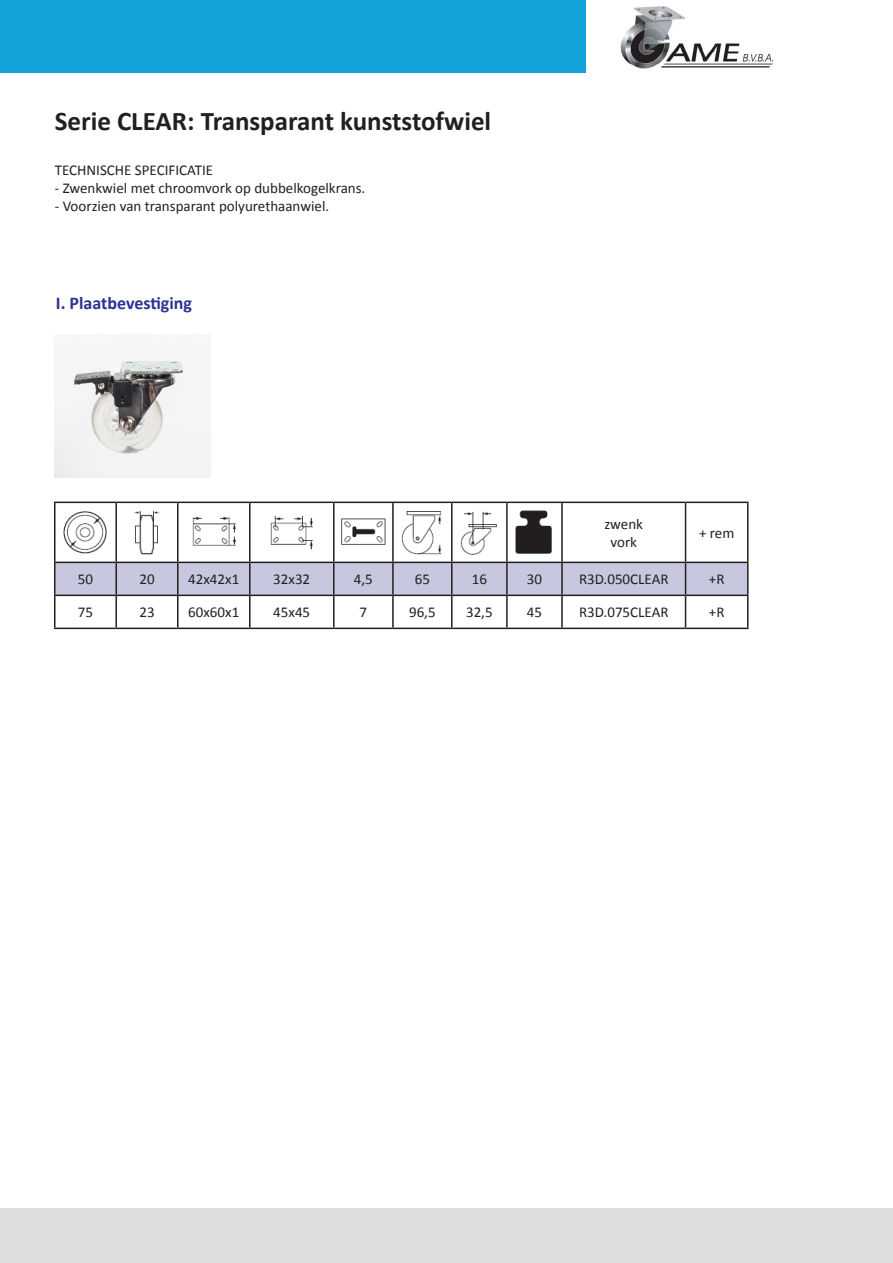
<style>
.page{position:relative;width:893px;height:1263px;background:#fff}
.page>*{position:absolute;margin:0;border:0;box-sizing:border-box;transform-origin:0 0}
.t1{font:700 27px "Calibri";color:#231f20}
.t2{font:700 18px "Calibri";color:#2e3092}
.t3{font:15px "Calibri";color:#231f20}
</style>
<div class="page">
<div style="left:0;top:0;width:585px;height:72px;background:#13a3db"></div>
<div style="left:0;top:1209px;width:893px;height:54px;background:#dcdddf"></div>
<img style="left:620px;top:6px;width:154px;height:63px">
<svg style="left:56px;top:563px;width:691px;height:32px;background:#c3c3dc"></svg>
<hr style="left:54px;top:502px;width:62px;height:1px;background:#231f20">
<hr style="left:54px;top:503px;width:2px;height:59px;background:#231f20">
<hr style="left:116px;top:502px;width:62px;height:1px;background:#231f20">
<hr style="left:116px;top:503px;width:1px;height:59px;background:#231f20">
<hr style="left:178px;top:502px;width:72px;height:1px;background:#231f20">
<hr style="left:177px;top:503px;width:1px;height:59px;background:#231f20">
<hr style="left:250px;top:502px;width:84px;height:1px;background:#231f20">
<hr style="left:249px;top:503px;width:1px;height:59px;background:#231f20">
<hr style="left:334px;top:502px;width:59px;height:1px;background:#231f20">
<hr style="left:333px;top:503px;width:1px;height:59px;background:#231f20">
<hr style="left:393px;top:502px;width:59px;height:1px;background:#231f20">
<hr style="left:392px;top:503px;width:2px;height:59px;background:#231f20">
<hr style="left:452px;top:502px;width:55px;height:1px;background:#231f20">
<hr style="left:451px;top:503px;width:2px;height:59px;background:#231f20">
<hr style="left:507px;top:502px;width:55px;height:1px;background:#231f20">
<hr style="left:506px;top:503px;width:2px;height:59px;background:#231f20">
<hr style="left:562px;top:502px;width:123px;height:1px;background:#231f20">
<hr style="left:561px;top:503px;width:2px;height:59px;background:#231f20">
<hr style="left:685px;top:502px;width:63px;height:1px;background:#231f20">
<hr style="left:685px;top:503px;width:1px;height:59px;background:#231f20">
<hr style="left:747px;top:503px;width:1px;height:59px;background:#231f20">
<hr style="left:54px;top:562px;width:62px;height:1px;background:#231f20">
<hr style="left:54px;top:563px;width:2px;height:32px;background:#231f20">
<hr style="left:116px;top:562px;width:62px;height:1px;background:#231f20">
<hr style="left:116px;top:563px;width:1px;height:32px;background:#231f20">
<hr style="left:178px;top:562px;width:72px;height:1px;background:#231f20">
<hr style="left:177px;top:563px;width:1px;height:32px;background:#231f20">
<hr style="left:250px;top:562px;width:84px;height:1px;background:#231f20">
<hr style="left:249px;top:563px;width:1px;height:32px;background:#231f20">
<hr style="left:334px;top:562px;width:59px;height:1px;background:#231f20">
<hr style="left:333px;top:563px;width:1px;height:32px;background:#231f20">
<hr style="left:393px;top:562px;width:59px;height:1px;background:#231f20">
<hr style="left:392px;top:563px;width:2px;height:32px;background:#231f20">
<hr style="left:452px;top:562px;width:55px;height:1px;background:#231f20">
<hr style="left:451px;top:563px;width:2px;height:32px;background:#231f20">
<hr style="left:507px;top:562px;width:55px;height:1px;background:#231f20">
<hr style="left:506px;top:563px;width:2px;height:32px;background:#231f20">
<hr style="left:562px;top:562px;width:123px;height:1px;background:#231f20">
<hr style="left:561px;top:563px;width:2px;height:32px;background:#231f20">
<hr style="left:685px;top:562px;width:63px;height:1px;background:#231f20">
<hr style="left:685px;top:563px;width:1px;height:32px;background:#231f20">
<hr style="left:747px;top:563px;width:1px;height:32px;background:#231f20">
<hr style="left:54px;top:595px;width:62px;height:1px;background:#231f20">
<hr style="left:54px;top:596px;width:2px;height:32px;background:#231f20">
<hr style="left:116px;top:595px;width:62px;height:1px;background:#231f20">
<hr style="left:116px;top:596px;width:1px;height:32px;background:#231f20">
<hr style="left:178px;top:595px;width:72px;height:1px;background:#231f20">
<hr style="left:177px;top:596px;width:1px;height:32px;background:#231f20">
<hr style="left:250px;top:595px;width:84px;height:1px;background:#231f20">
<hr style="left:249px;top:596px;width:1px;height:32px;background:#231f20">
<hr style="left:334px;top:595px;width:59px;height:1px;background:#231f20">
<hr style="left:333px;top:596px;width:1px;height:32px;background:#231f20">
<hr style="left:393px;top:595px;width:59px;height:1px;background:#231f20">
<hr style="left:392px;top:596px;width:2px;height:32px;background:#231f20">
<hr style="left:452px;top:595px;width:55px;height:1px;background:#231f20">
<hr style="left:451px;top:596px;width:2px;height:32px;background:#231f20">
<hr style="left:507px;top:595px;width:55px;height:1px;background:#231f20">
<hr style="left:506px;top:596px;width:2px;height:32px;background:#231f20">
<hr style="left:562px;top:595px;width:123px;height:1px;background:#231f20">
<hr style="left:561px;top:596px;width:2px;height:32px;background:#231f20">
<hr style="left:685px;top:595px;width:63px;height:1px;background:#231f20">
<hr style="left:685px;top:596px;width:1px;height:32px;background:#231f20">
<hr style="left:747px;top:596px;width:1px;height:32px;background:#231f20">
<hr style="left:54px;top:628px;width:62px;height:1px;background:#231f20">
<hr style="left:116px;top:628px;width:62px;height:1px;background:#231f20">
<hr style="left:178px;top:628px;width:72px;height:1px;background:#231f20">
<hr style="left:250px;top:628px;width:84px;height:1px;background:#231f20">
<hr style="left:334px;top:628px;width:59px;height:1px;background:#231f20">
<hr style="left:393px;top:628px;width:59px;height:1px;background:#231f20">
<hr style="left:452px;top:628px;width:55px;height:1px;background:#231f20">
<hr style="left:507px;top:628px;width:55px;height:1px;background:#231f20">
<hr style="left:562px;top:628px;width:123px;height:1px;background:#231f20">
<hr style="left:685px;top:628px;width:63px;height:1px;background:#231f20">
<img style="left:63px;top:511px;width:44px;height:43px">
<img style="left:134px;top:511px;width:26px;height:44px">
<img style="left:192px;top:516px;width:44px;height:30px">
<img style="left:270px;top:515px;width:43px;height:35px">
<img style="left:341px;top:518px;width:45px;height:27px">
<img style="left:401px;top:511px;width:41px;height:44px">
<img style="left:460px;top:511px;width:37px;height:44px">
<img style="left:515px;top:510px;width:37px;height:44px">
<img style="left:54px;top:360px;width:156px;height:117px">
<p class="t1" style="left:55px;top:105px;width:438px">Serie CLEAR: Transparant kunststofwiel</p>
<p class="t3" style="left:55px;top:161px;width:160px">TECHNISCHE SPECIFICATIE</p>
<p class="t3" style="left:55px;top:179px;width:312px">- Zwenkwiel met chroomvork op dubbelkogelkrans.</p>
<p class="t3" style="left:55px;top:197px;width:276px">- Voorzien van transparant polyurethaanwiel.</p>
<p class="t2" style="left:56px;top:292px;width:138px">I. Plaatbevestiging</p>
<p class="t3" style="left:604px;top:515px;width:40px">zwenk</p>
<p class="t3" style="left:610px;top:533px;width:28px">vork</p>
<p class="t3" style="left:699px;top:524px;width:37px">+ rem</p>
<p class="t3" style="left:78px;top:570px;width:17px">50</p>
<p class="t3" style="left:139px;top:570px;width:17px">20</p>
<p class="t3" style="left:188px;top:570px;width:53px">42x42x1</p>
<p class="t3" style="left:273px;top:570px;width:38px">32x32</p>
<p class="t3" style="left:354px;top:570px;width:20px">4,5</p>
<p class="t3" style="left:415px;top:570px;width:17px">65</p>
<p class="t3" style="left:472px;top:570px;width:17px">16</p>
<p class="t3" style="left:527px;top:570px;width:17px">30</p>
<p class="t3" style="left:579px;top:570px;width:91px">R3D.050CLEAR</p>
<p class="t3" style="left:709px;top:570px;width:17px">+R</p>
<p class="t3" style="left:78px;top:603px;width:17px">75</p>
<p class="t3" style="left:139px;top:603px;width:17px">23</p>
<p class="t3" style="left:188px;top:603px;width:53px">60x60x1</p>
<p class="t3" style="left:273px;top:603px;width:38px">45x45</p>
<p class="t3" style="left:360px;top:603px;width:9px">7</p>
<p class="t3" style="left:409px;top:603px;width:28px">96,5</p>
<p class="t3" style="left:466px;top:603px;width:28px">32,5</p>
<p class="t3" style="left:527px;top:603px;width:17px">45</p>
<p class="t3" style="left:579px;top:603px;width:91px">R3D.075CLEAR</p>
<p class="t3" style="left:709px;top:603px;width:17px">+R</p>
</div>
